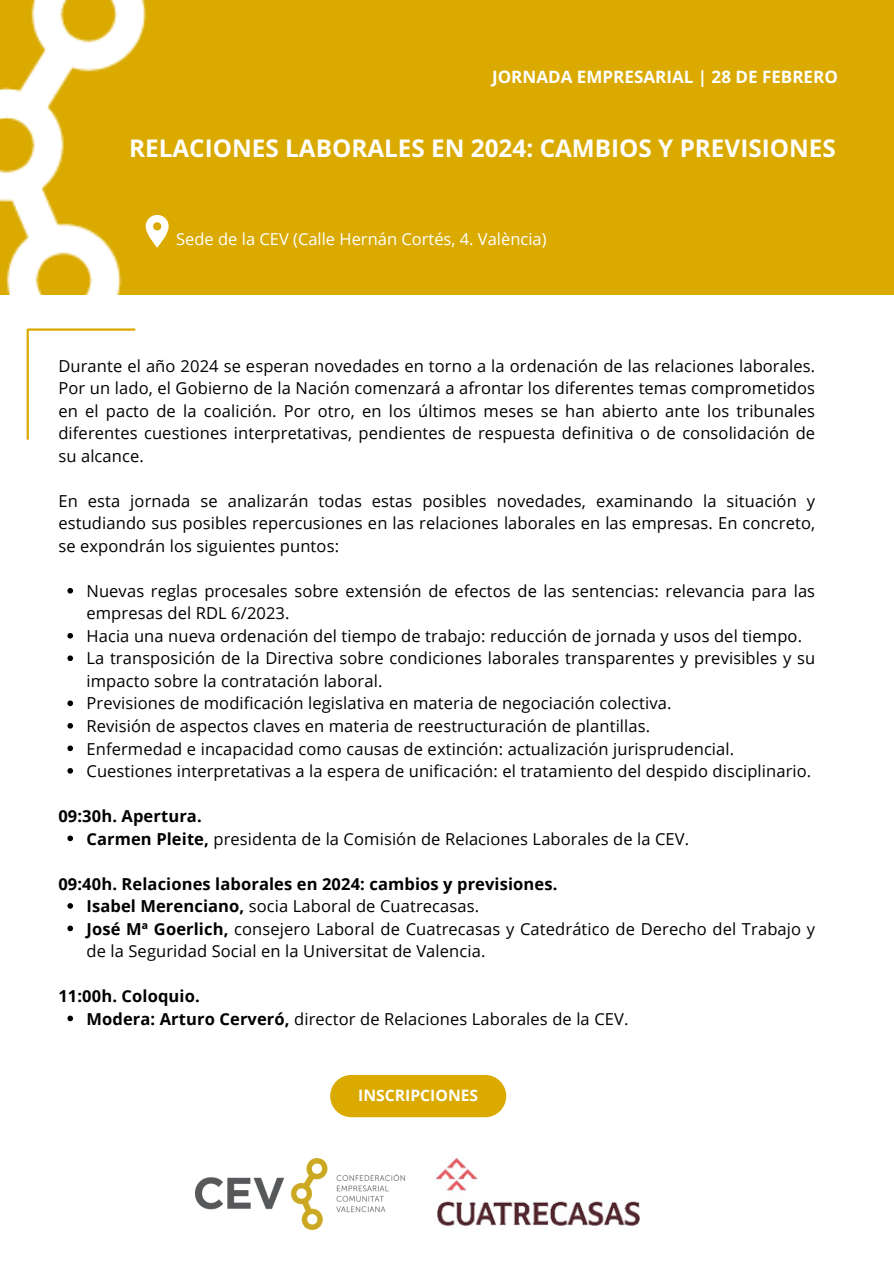
<style>
.page{position:relative;width:894px;height:1264px;background:#fff}
.page>*{position:absolute;margin:0;border:0;box-sizing:border-box;transform-origin:0 0}
.t1{font:700 24.3px "Open Sans";color:#fff}
.t2{font:700 17.1px "Open Sans";color:#fff}
.t3{font:16.5px/22.5px "Open Sans";letter-spacing:.005em;color:#000}
.t4{font:700 16.5px "Open Sans";letter-spacing:.005em;color:#000}
.t5{font:16.5px "Open Sans";color:#fff}
.t6{font:700 15.75px "Open Sans";color:#fff}
.s1{font-weight:700}
</style>
<div class="page">
<div style="left:0;top:0;width:893px;height:294px;background:#daaa00"></div>
<svg style="left:146px;top:215px;width:22px;height:32px"></svg>
<img style="left:0;top:0;width:145px;height:295px">
<hr style="left:27px;top:329px;width:2px;height:110px;background:#daaa00">
<hr style="left:28px;top:328px;width:107px;height:3px;background:#daaa00">
<svg style="left:67px;top:588px;width:6px;height:5px"></svg>
<svg style="left:67px;top:633px;width:6px;height:5px"></svg>
<svg style="left:67px;top:655px;width:6px;height:6px"></svg>
<svg style="left:67px;top:700px;width:6px;height:6px"></svg>
<svg style="left:67px;top:723px;width:6px;height:5px"></svg>
<svg style="left:67px;top:745px;width:6px;height:6px"></svg>
<svg style="left:67px;top:768px;width:6px;height:5px"></svg>
<svg style="left:67px;top:835px;width:6px;height:6px"></svg>
<svg style="left:67px;top:903px;width:6px;height:5px"></svg>
<svg style="left:67px;top:925px;width:6px;height:6px"></svg>
<svg style="left:67px;top:1015px;width:6px;height:6px"></svg>
<img style="left:196px;top:1158px;width:209px;height:71px">
<div style="left:330px;top:1075px;width:176px;height:42px;background:#daaa00"></div>
<img style="left:436px;top:1158px;width:204px;height:68px">
<h2 class="t2" style="left:492px;top:65px;width:347px">JORNADA EMPRESARIAL | 28 DE FEBRERO</h2>
<p class="t1" style="left:129px;top:131px;width:708px">RELACIONES LABORALES EN 2024: CAMBIOS Y PREVISIONES</p>
<p class="t5" style="left:176px;top:228px;width:372px">Sede de la CEV (Calle Hernán Cortés, 4. València)</p>
<h2 class="t3" style="left:58px;top:354px;width:758px;text-align:justify">Durante el año 2024 se esperan novedades en torno a la ordenación de las relaciones laborales.<br>Por un lado, el Gobierno de la Nación comenzará a afrontar los diferentes temas comprometidos en el pacto de la coalición. Por otro, en los últimos meses se han abierto ante los tribunales diferentes cuestiones interpretativas, pendientes de respuesta definitiva o de consolidación de su alcance.</h2>
<p class="t3" style="left:58px;top:489px;width:758px;text-align:justify">En esta jornada se analizarán todas estas posibles novedades, examinando la situación y estudiando sus posibles repercusiones en las relaciones laborales en las empresas. En concreto, se expondrán los siguientes puntos:</p>
<h1 class="t3" style="left:86px;top:579px;width:730px">Nuevas reglas procesales sobre extensión de efectos de las sentencias: relevancia para las empresas del RDL 6/2023.</h1>
<p class="t3" style="left:86px;top:624px;width:717px">Hacia una nueva ordenación del tiempo de trabajo: reducción de jornada y usos del tiempo.</p>
<p class="t3" style="left:86px;top:646px;width:730px">La transposición de la Directiva sobre condiciones laborales transparentes y previsibles y su impacto sobre la contratación laboral.</p>
<p class="t3" style="left:86px;top:691px;width:586px">Previsiones de modificación legislativa en materia de negociación colectiva.</p>
<p class="t3" style="left:86px;top:714px;width:565px">Revisión de aspectos claves en materia de reestructuración de plantillas.</p>
<p class="t3" style="left:86px;top:736px;width:649px">Enfermedad e incapacidad como causas de extinción: actualización jurisprudencial.</p>
<p class="t3" style="left:86px;top:759px;width:726px">Cuestiones interpretativas a la espera de unificación: el tratamiento del despido disciplinario.</p>
<p class="t4" style="left:58px;top:804px;width:145px">09:30h. Apertura.</p>
<p class="t3" style="left:86px;top:826px;width:604px"><span class="s1">Carmen Pleite,</span> presidenta de la Comisión de Relaciones Laborales de la CEV.</p>
<p class="t4" style="left:58px;top:872px;width:500px">09:40h. Relaciones laborales en 2024: cambios y previsiones.</p>
<p class="t3" style="left:86px;top:894px;width:394px"><span class="s1">Isabel Merenciano,</span> socia Laboral de Cuatrecasas.</p>
<h3 class="t3" style="left:86px;top:916px;width:730px"><span class="s1">José Mª Goerlich,</span> consejero Laboral de Cuatrecasas y Catedrático de Derecho del Trabajo y de la Seguridad Social en la Universitat de Valencia.</h3>
<p class="t4" style="left:58px;top:984px;width:143px">11:00h. Coloquio.</p>
<h3 class="t3" style="left:86px;top:1006px;width:543px"><span class="s1">Modera: Arturo Cerveró,</span> director de Relaciones Laborales de la CEV.</h3>
<p class="t6" style="left:358px;top:1083px;width:122px">INSCRIPCIONES</p>
</div>
